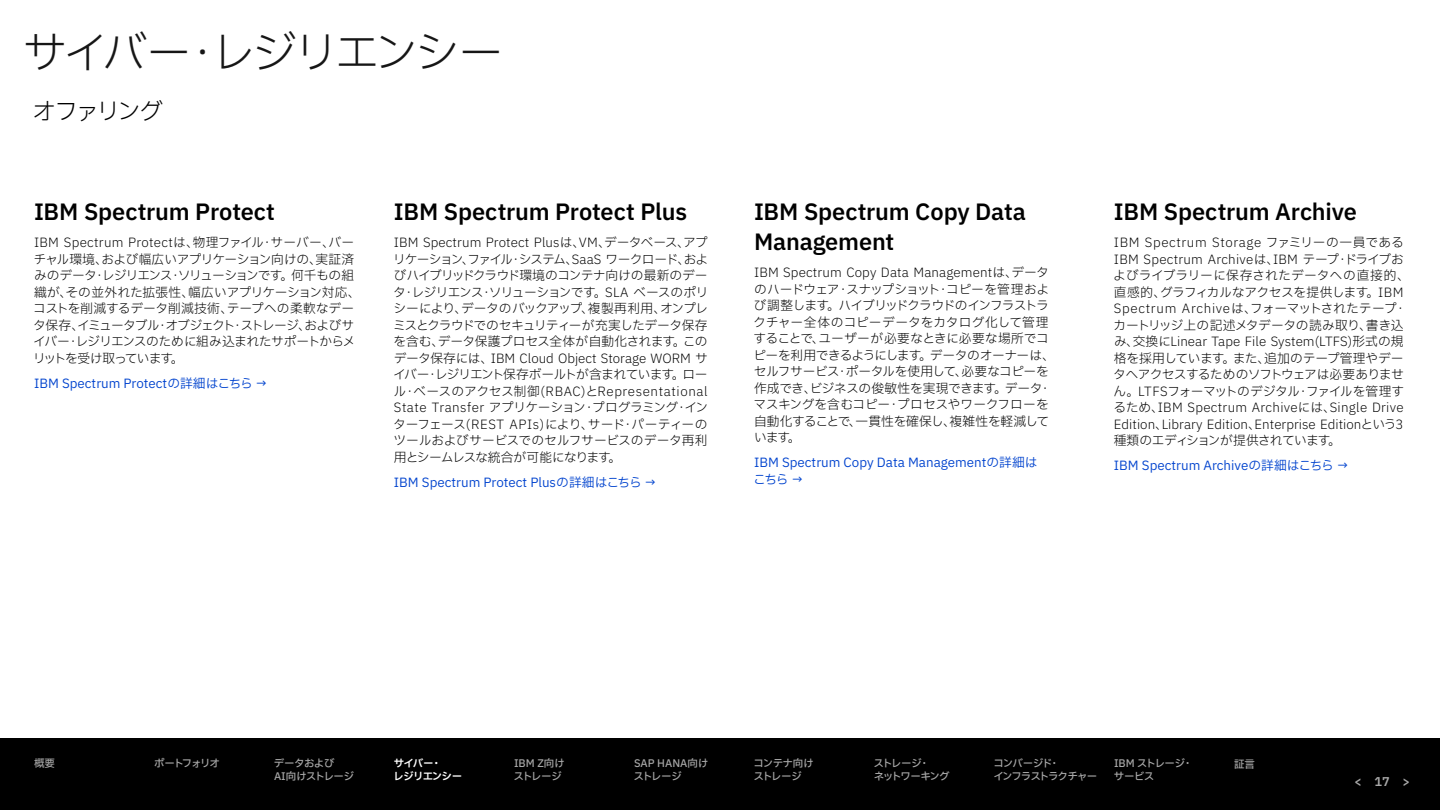
<style>
.page{position:relative;width:1440px;height:810px;background:#fff}
.page>*{position:absolute;margin:0;border:0;box-sizing:border-box;transform-origin:0 0}
.t1{font:300 45px "IBM Plex Sans JP";letter-spacing:-.09em;color:#161616}
.t2{font:300 24px "IBM Plex Sans JP";letter-spacing:-.12em;color:#000}
.t3{font:22.5px/30px "IBM Plex Sans JP Sm Bld";letter-spacing:-.005em;color:#000}
.Body{font:300 12.75px/16.5px "IBM Plex Sans JP";letter-spacing:-.005em;color:#000}
.Body-2{font:300 12.75px/16.5px "IBM Plex Sans JP";letter-spacing:-.03em;color:#000}
.Arrows{font:12.75px/16.5px "IBM Plex Sans JP";color:#0043ce}
.t4{font:12.75px "IBM Plex Sans Sm Bld";color:#a8a8a8}
.t5{font:10.5px/12.6px "IBM Plex Sans JP Medm";letter-spacing:-.06em;color:#a8a8a8}
.t6{font:10.5px/12.6px "IBM Plex Sans JP Medm";letter-spacing:-.1em;color:#a8a8a8}
.t7{font:10.5px/12.6px "IBM Plex Sans JP Medm";color:#a8a8a8}
.t8{font:10.5px/12.6px "IBM Plex Sans JP Medm";letter-spacing:-.09em;color:#a8a8a8}
.t9{font:10.5px/12.6px "IBM Plex Sans JP Sm Bld";letter-spacing:-.075em;color:#fff}
.t10{font:10.5px/12.6px "IBM Plex Sans JP Medm";letter-spacing:-.015em;color:#a8a8a8}
.t11{font:10.5px "IBM Plex Sans JP Medm";letter-spacing:-.13em;color:#a8a8a8}
</style>
<div class="page">
<div style="left:0;top:738px;width:1440px;height:72px;background:#000"></div>
<h1 class="t1" style="left:22px;top:21px;width:482px">サイバー・レジリエンシー</h1>
<h2 class="t2" style="left:32px;top:94px;width:133px">オファリング</h2>
<h3 class="t3" style="left:34px;top:195px;width:243px">IBM Spectrum Protect</h3>
<p class="Body-2" style="left:33px;top:234px;width:329px">IBM Spectrum Protectは、物理ファイル・サーバー、バーチャル環境、および幅広いアプリケーション向けの、実証済みのデータ・レジリエンス・ソリューションです。何千もの組織が、その並外れた拡張性、幅広いアプリケーション対応、コストを削減するデータ削減技術、テープへの柔軟なデータ保存、イミュータブル・オブジェクト・ストレージ、およびサイバー・レジリエンスのために組み込まれたサポートからメリットを受け取っています。</p>
<p class="Arrows" style="left:34px;top:374px;width:236px">IBM Spectrum Protectの詳細はこちら →</p>
<h3 class="t3" style="left:394px;top:195px;width:295px">IBM Spectrum Protect Plus</h3>
<p class="Body" style="left:393px;top:234px;width:317px;text-align:justify">IBM Spectrum Protect Plusは、VM、データベース、アプリケーション、ファイル・システム、SaaS ワークロード、およびハイブリッドクラウド環境のコンテナ向けの最新のデータ・レジリエンス・ソリューションです。SLA ベースのポリシーにより、データのバックアップ、複製再利用、オンプレミスとクラウドでのセキュリティーが充実したデータ保存を含む、データ保護プロセス全体が自動化されます。このデータ保存には、IBM Cloud Object Storage WORM サイバー・レジリエント保存ボールトが含まれています。ロール・ベースのアクセス制御(RBAC)とRepresentational State Transfer アプリケーション・プログラミング・インターフェース(REST APIs)により、サード・パーティーのツールおよびサービスでのセルフサービスのデータ再利用とシームレスな統合が可能になります。</p>
<p class="Arrows" style="left:394px;top:473px;width:265px">IBM Spectrum Protect Plusの詳細はこちら →</p>
<h3 class="t3" style="left:754px;top:195px;width:273px">IBM Spectrum Copy Data<br>Management</h3>
<p class="Body" style="left:753px;top:264px;width:303px">IBM Spectrum Copy Data Managementは、データのハードウェア・スナップショット・コピーを管理および調整します。ハイブリッドクラウドのインフラストラクチャー全体のコピーデータをカタログ化して管理することで、ユーザーが必要なときに必要な場所でコピーを利用できるようにします。データのオーナーは、セルフサービス・ポータルを使用して、必要なコピーを作成でき、ビジネスの俊敏性を実現できます。データ・マスキングを含むコピー・プロセスやワークフローを自動化することで、一貫性を確保し、複雑性を軽減しています。</p>
<p class="Arrows" style="left:753px;top:454px;width:286px">IBM Spectrum Copy Data Managementの詳細はこちら →</p>
<h3 class="t3" style="left:1114px;top:195px;width:244px">IBM Spectrum Archive</h3>
<p class="Body" style="left:1113px;top:234px;width:298px">IBM Spectrum Storage ファミリーの一員であるIBM Spectrum Archiveは、IBM テープ・ドライブおよびライブラリーに保存されたデータへの直接的、直感的、グラフィカルなアクセスを提供します。IBM Spectrum Archiveは、フォーマットされたテープ・カートリッジ上の記述メタデータの読み取り、書き込み、交換にLinear Tape File System(LTFS)形式の規格を採用しています。また、追加のテープ管理やデータへアクセスするためのソフトウェアは必要ありません。LTFSフォーマットのデジタル・ファイルを管理するため、IBM Spectrum Archiveには、Single Drive Edition、Library Edition、Enterprise Editionという3種類のエディションが提供されています。</p>
<p class="Arrows" style="left:1114px;top:457px;width:237px">IBM Spectrum Archiveの詳細はこちら →</p>
<p class="t5" style="left:34px;top:756px;width:22px">概要</p>
<p class="t11" style="left:154px;top:756px;width:68px">ポートフォリオ</p>
<p class="t5" style="left:274px;top:756px;width:82px">データおよび<br>AI向けストレージ</p>
<p class="t9" style="left:394px;top:756px;width:70px">サイバー・<br>レジリエンシー</p>
<p class="t10" style="left:513px;top:756px;width:53px">IBM Z向けストレージ</p>
<p class="t7" style="left:634px;top:756px;width:76px">SAP HANA向けストレージ</p>
<p class="t5" style="left:753px;top:756px;width:62px">コンテナ向けストレージ</p>
<p class="t8" style="left:873px;top:756px;width:78px">ストレージ・<br>ネットワーキング</p>
<p class="t6" style="left:993px;top:756px;width:105px">コンバージド・<br>インフラストラクチャー</p>
<p class="t5" style="left:1114px;top:756px;width:81px">IBM ストレージ・サービス</p>
<p class="t5" style="left:1234px;top:757px;width:22px">証言</p>
<p class="t4" style="left:1354px;top:771px;width:58px">&lt;17&gt;</p>
</div>
